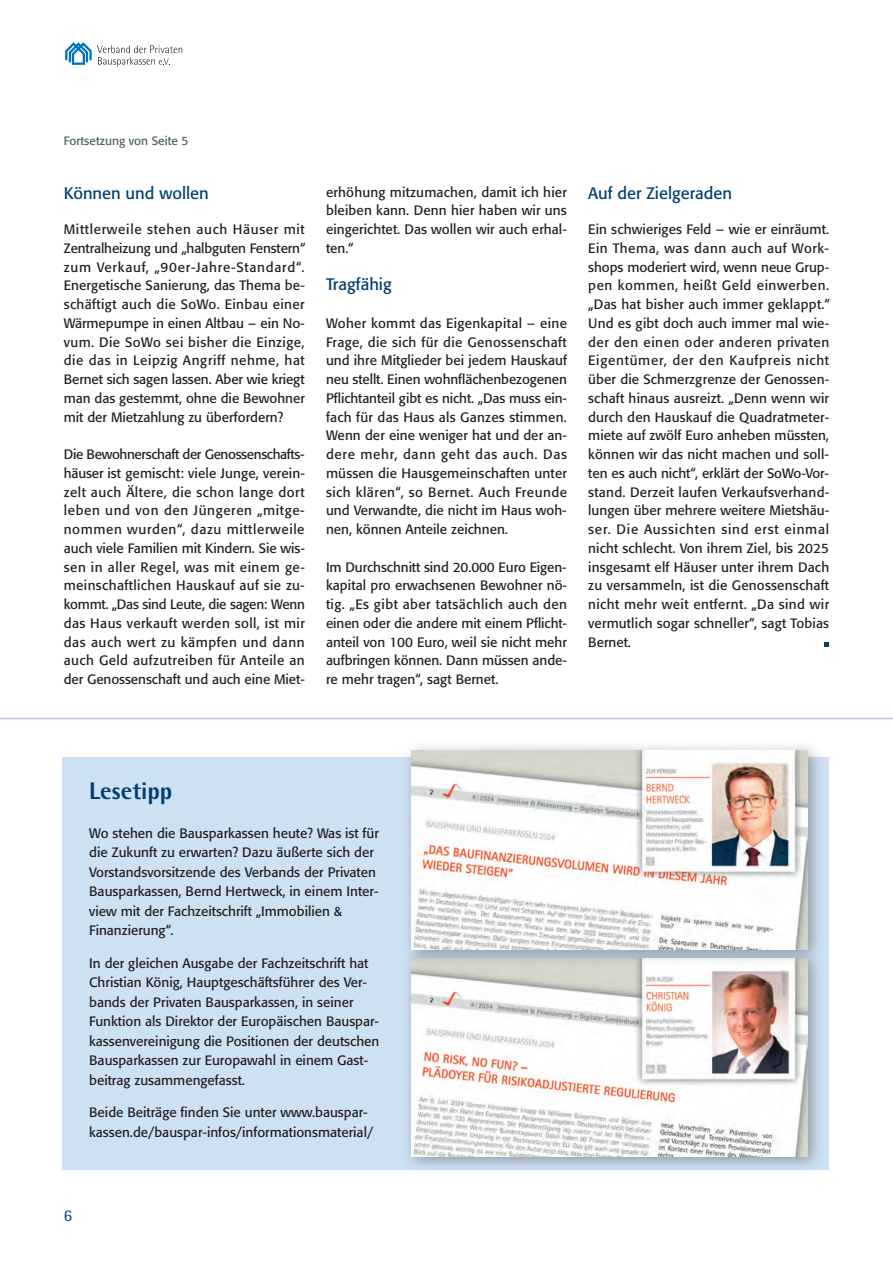
<style>
.page{position:relative;width:893px;height:1263px;background:#fff}
.page>*{position:absolute;margin:0;border:0;box-sizing:border-box;transform-origin:0 0}
.t1{font:800 24px "Rotis Semi Sans Pro";color:#004071}
.t2{font:16.5px "Formata Std";color:#004071}
.t3{font:16.5px "Rotis Semi Sans Pro";color:#004071}
.t4{font:13.5px/18.8px "Formata Std";color:#231f20;text-align:justify}
.t5{font:12px "Formata Std";color:#4d5e66}
</style>
<div class="page">
<svg style="left:65px;top:42px;width:117px;height:25px"></svg>
<svg style="left:824px;top:642px;width:4px;height:5px"></svg>
<hr style="left:0;top:718px;width:893px;height:1px;background:#b4c2d8">
<div style="left:62px;top:756px;width:767px;height:413px;background:#cee1f3"></div>
<div style="left:400px;top:947px;width:425px;height:227px;background:#231f20;opacity:.4"></div>
<img style="left:412px;top:966px;width:396px;height:190px">
<div style="left:400px;top:740px;width:425px;height:226px;background:#231f20;opacity:.4"></div>
<img style="left:412px;top:751px;width:396px;height:198px">
<p class="t5" style="left:64px;top:134px;width:126px">Fortsetzung von Seite 5</p>
<p class="t2" style="left:64px;top:183px;width:147px">Können und wollen</p>
<p class="t4" style="left:64px;top:220px;width:243px">Mittlerweile stehen auch Häuser mit Zentralheizung und „halbguten Fenstern“ zum Verkauf, „90er-Jahre-Standard“.<br>Energetische Sanierung, das Thema be&shy;schäftigt auch die SoWo. Einbau einer Wärmepumpe in einen Altbau – ein No&shy;vum. Die SoWo sei bisher die Einzige, die das in Leipzig Angriff nehme, hat Bernet sich sagen lassen. Aber wie kriegt man das gestemmt, ohne die Bewohner mit der Mietzahlung zu überfordern?</p>
<p class="t4" style="left:64px;top:445px;width:243px">Die Bewohnerschaft der Genossenschafts&shy;häuser ist gemischt: viele Junge, verein&shy;zelt auch Ältere, die schon lange dort leben und von den Jüngeren „mitge&shy;nommen wurden“, dazu mittlerweile auch viele Familien mit Kindern. Sie wis&shy;sen in aller Regel, was mit einem ge&shy;meinschaftlichen Hauskauf auf sie zu&shy;kommt. „Das sind Leute, die sagen: Wenn das Haus verkauft werden soll, ist mir das auch wert zu kämpfen und dann auch Geld aufzutreiben für Anteile an der Genossenschaft und auch eine Miet-</p>
<p class="t4" style="left:326px;top:182px;width:242px">erhöhung mitzumachen, damit ich hier bleiben kann. Denn hier haben wir uns eingerichtet. Das wollen wir auch erhal&shy;ten.“</p>
<p class="t2" style="left:326px;top:274px;width:67px">Tragfähig</p>
<p class="t4" style="left:326px;top:314px;width:243px">Woher kommt das Eigenkapital – eine Frage, die sich für die Genossenschaft und ihre Mitglieder bei jedem Hauskauf neu stellt. Einen wohnflächenbezogenen Pflichtanteil gibt es nicht. „Das muss ein&shy;fach für das Haus als Ganzes stimmen.<br>Wenn der eine weniger hat und der an&shy;dere mehr, dann geht das auch. Das müssen die Hausgemeinschaften unter sich klären“, so Bernet. Auch Freunde und Verwandte, die nicht im Haus woh&shy;nen, können Anteile zeichnen.</p>
<p class="t4" style="left:326px;top:557px;width:243px">Im Durchschnitt sind 20.000 Euro Eigen&shy;kapital pro erwachsenen Bewohner nö&shy;tig. „Es gibt aber tatsächlich auch den einen oder die andere mit einem Pflicht&shy;anteil von 100 Euro, weil sie nicht mehr aufbringen können. Dann müssen ande&shy;re mehr tragen“, sagt Bernet.</p>
<p class="t2" style="left:588px;top:183px;width:145px">Auf der Zielgeraden</p>
<p class="t4" style="left:588px;top:220px;width:243px">Ein schwieriges Feld – wie er einräumt.<br>Ein Thema, was dann auch auf Work&shy;shops moderiert wird, wenn neue Grup&shy;pen kommen, heißt Geld einwerben. „Das hat bisher auch immer geklappt.“ Und es gibt doch auch immer mal wie&shy;der den einen oder anderen privaten Eigentümer, der den Kaufpreis nicht über die Schmerzgrenze der Genossen&shy;schaft hinaus ausreizt. „Denn wenn wir durch den Hauskauf die Quadratmeter&shy;miete auf zwölf Euro anheben müssten, können wir das nicht machen und soll&shy;ten es auch nicht“, erklärt der SoWo-Vor&shy;stand. Derzeit laufen Verkaufsverhand&shy;lungen über mehrere weitere Mietshäu&shy;ser. Die Aussichten sind erst einmal nicht schlecht. Von ihrem Ziel, bis 2025 insgesamt elf Häuser unter ihrem Dach zu versammeln, ist die Genossenschaft nicht mehr weit entfernt. „Da sind wir vermutlich sogar schneller“, sagt Tobias Bernet.</p>
<h1 class="t1" style="left:89px;top:775px;width:85px">Lesetipp</h1>
<p class="t4" style="left:89px;top:823px;width:291px;line-height:19.5px;text-align:left">Wo stehen die Bausparkassen heute? Was ist für die Zukunft zu erwarten? Dazu äußerte sich der Vorstandsvorsitzende des Verbands der Privaten Bausparkassen, Bernd Hertweck, in einem Inter&shy;view mit der Fachzeitschrift „Immobilien &amp; Finanzierung“.</p>
<p class="t4" style="left:89px;top:953px;width:292px;line-height:19.5px;text-align:left">In der gleichen Ausgabe der Fachzeitschrift hat Christian König, Hauptgeschäftsführer des Ver&shy;bands der Privaten Bausparkassen, in seiner Funktion als Direktor der Europäischen Bauspar&shy;kassenvereinigung die Positionen der deutschen Bausparkassen zur Europawahl in einem Gast&shy;beitrag zusammengefasst.</p>
<p class="t4" style="left:89px;top:1103px;width:285px;line-height:19.5px">Beide Beiträge finden Sie unter www.bauspar&shy;kassen.de/bauspar-infos/informationsmaterial/</p>
<p class="t3" style="left:64px;top:1206px;width:10px">6</p>
</div>
